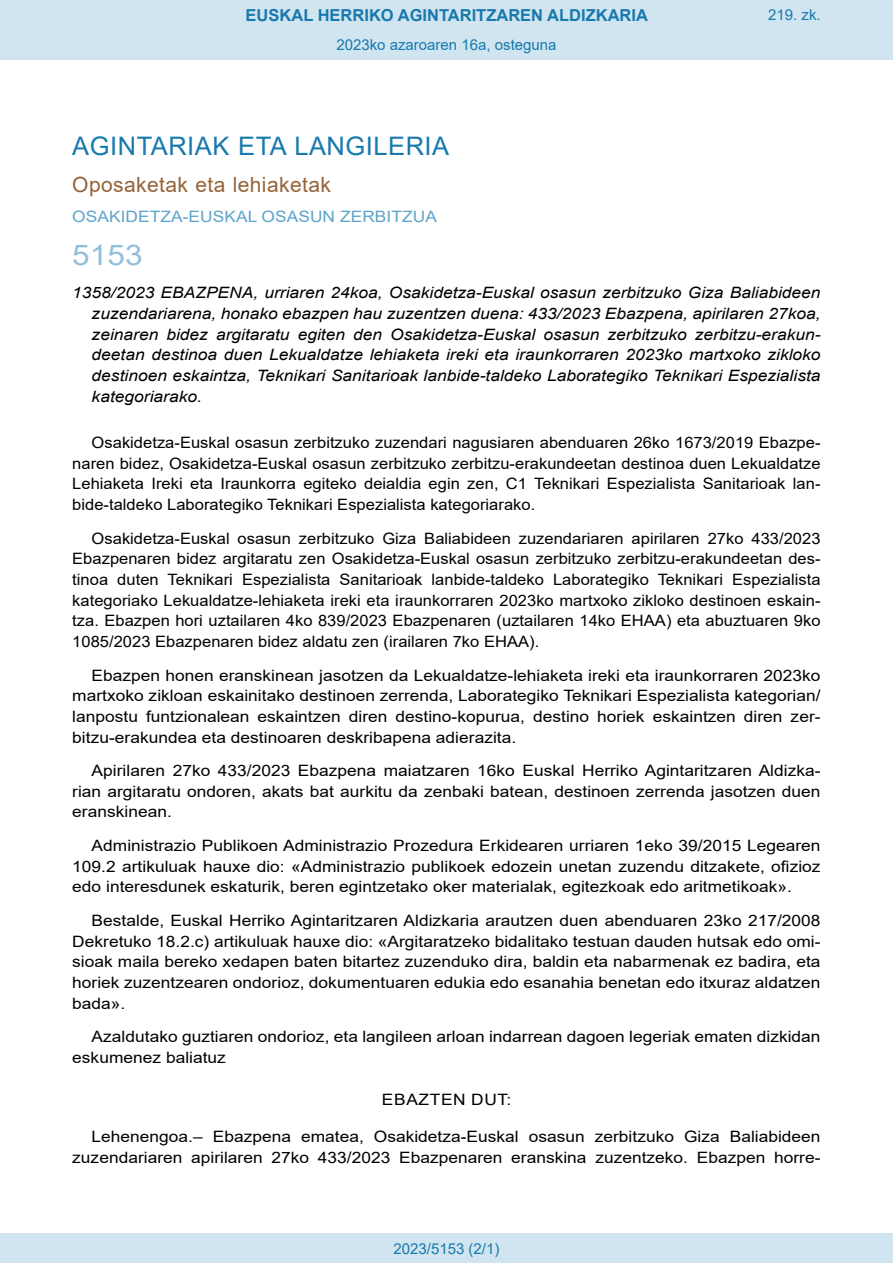
<style>
.page{position:relative;width:893px;height:1263px;background:#fff}
.page>*{position:absolute;margin:0;border:0;box-sizing:border-box;transform-origin:0 0}
.BOPVOrden{font:28.5px "Arial";color:#90c0db;scale:1.11 1}
.BOPVSeccion{font:25.5px "Arial";letter-spacing:.02em;color:#1879ad}
.BOPVSubseccion{font:21px "Arial";letter-spacing:.02em;color:#956338}
.t1{font:700 16.5px "Arial";color:#1879ad}
.BOPVDetalle{font:15.6px/20.7px "Arial";color:#000;text-align:justify;scale:1.11 1}
.BOPVDetalle-2{font:15.6px/20.7px "Arial";color:#000;text-align:justify;scale:1.05 1}
.BOPVTitulo{font:italic 15.6px/20.7px "Arial";color:#000;text-align:justify;scale:1.11 1}
.BOPVOrganismo{font:15.6px "Arial";letter-spacing:.005em;color:#5ea4ca;scale:1.11 1}
.BOPVClave{font:15.6px "Arial";letter-spacing:.035em;color:#000;scale:1.11 1}
.Paginacion_Centro{font:15px "Arial";color:#1879ad}
</style>
<div class="page">
<div style="left:0;top:0;width:893px;height:60px;background:#d0e5f0"></div>
<div style="left:0;top:1233px;width:893px;height:30px;background:#d0e5f0"></div>
<p class="t1" style="left:246px;top:3px;width:404px">EUSKAL HERRIKO AGINTARITZAREN ALDIZKARIA</p>
<p class="Paginacion_Centro" style="left:336px;top:35px;width:222px">2023ko azaroaren 16a, osteguna</p>
<p class="Paginacion_Centro" style="left:768px;top:5px;width:54px">219. zk.</p>
<p class="BOPVSeccion" style="left:72px;top:128px;width:378px">AGINTARIAK ETA LANGILERIA</p>
<p class="BOPVSubseccion" style="left:72px;top:170px;width:260px">Oposaketak eta lehiaketak</p>
<p class="BOPVOrganismo" style="left:72px;top:206px;width:330px">OSAKIDETZA-EUSKAL OSASUN ZERBITZUA</p>
<p class="BOPVOrden" style="left:72px;top:235px;width:65px">5153</p>
<p class="BOPVTitulo" style="left:92px;top:283px;width:658px;text-indent:-19px">1358/2023 EBAZPENA, urriaren 24koa, Osakidetza-Euskal osasun zerbitzuko Giza Baliabideen zuzendariarena, honako ebazpen hau zuzentzen duena: 433/2023 Ebazpena, apirilaren 27koa, zeinaren bidez argitaratu egiten den Osakidetza-Euskal osasun zerbitzuko zerbitzu-erakun&shy;deetan destinoa duen Lekualdatze lehiaketa ireki eta iraunkorraren 2023ko martxoko zikloko destinoen eskaintza, Teknikari Sanitarioak lanbide-taldeko Laborategiko Teknikari Espezialista kategoriarako.</p>
<p class="BOPVDetalle-2" style="left:72px;top:432px;width:714px;text-indent:19px">Osakidetza-Euskal osasun zerbitzuko zuzendari nagusiaren abenduaren 26ko 1673/2019 Ebazpe&shy;naren bidez, Osakidetza-Euskal osasun zerbitzuko zerbitzu-erakundeetan destinoa duen Lekualdatze Lehiaketa Ireki eta Iraunkorra egiteko deialdia egin zen, C1 Teknikari Espezialista Sanitarioak lan&shy;bide-taldeko Laborategiko Teknikari Espezialista kategoriarako.</p>
<p class="BOPVDetalle-2" style="left:72px;top:528px;width:714px;text-indent:19px">Osakidetza-Euskal osasun zerbitzuko Giza Baliabideen zuzendariaren apirilaren 27ko 433/2023<br>Ebazpenaren bidez argitaratu zen Osakidetza-Euskal osasun zerbitzuko zerbitzu-erakundeetan des&shy;tinoa duten Teknikari Espezialista Sanitarioak lanbide-taldeko Laborategiko Teknikari Espezialista kategoriako Lekualdatze-lehiaketa ireki eta iraunkorraren 2023ko martxoko zikloko destinoen eskain&shy;tza. Ebazpen hori uztailaren 4ko 839/2023 Ebazpenaren (uztailaren 14ko EHAA) eta abuztuaren 9ko 1085/2023 Ebazpenaren bidez aldatu zen (irailaren 7ko EHAA).</p>
<p class="BOPVDetalle" style="left:72px;top:665px;width:676px;text-indent:19px">Ebazpen honen eranskinean jasotzen da Lekualdatze-lehiaketa ireki eta iraunkorraren 2023ko martxoko zikloan eskainitako destinoen zerrenda, Laborategiko Teknikari Espezialista kategorian/ lanpostu funtzionalean eskaintzen diren destino-kopurua, destino horiek eskaintzen diren zer&shy;bitzu-erakundea eta destinoaren deskribapena adierazita.</p>
<p class="BOPVDetalle" style="left:72px;top:760px;width:676px;text-indent:19px">Apirilaren 27ko 433/2023 Ebazpena maiatzaren 16ko Euskal Herriko Agintaritzaren Aldizka&shy;rian argitaratu ondoren, akats bat aurkitu da zenbaki batean, destinoen zerrenda jasotzen duen eranskinean.</p>
<p class="BOPVDetalle" style="left:72px;top:835px;width:676px;text-indent:19px">Administrazio Publikoen Administrazio Prozedura Erkidearen urriaren 1eko 39/2015 Legearen 109.2 artikuluak hauxe dio: «Administrazio publikoek edozein unetan zuzendu ditzakete, ofizioz edo interesdunek eskaturik, beren egintzetako oker materialak, egitezkoak edo aritmetikoak».</p>
<p class="BOPVDetalle" style="left:72px;top:910px;width:676px;text-indent:19px">Bestalde, Euskal Herriko Agintaritzaren Aldizkaria arautzen duen abenduaren 23ko 217/2008<br>Dekretuko 18.2.c) artikuluak hauxe dio: «Argitaratzeko bidalitako testuan dauden hutsak edo omi&shy;sioak maila bereko xedapen baten bitartez zuzenduko dira, baldin eta nabarmenak ez badira, eta horiek zuzentzearen ondorioz, dokumentuaren edukia edo esanahia benetan edo itxuraz aldatzen bada».</p>
<p class="BOPVDetalle" style="left:72px;top:1026px;width:676px;text-indent:19px">Azaldutako guztiaren ondorioz, eta langileen arloan indarrean dagoen legeriak ematen dizkidan eskumenez baliatuz</p>
<p class="BOPVClave" style="left:382px;top:1088px;width:118px">EBAZTEN DUT:</p>
<p class="BOPVDetalle" style="left:72px;top:1126px;width:676px;text-align:right">Lehenengoa.– Ebazpena ematea, Osakidetza-Euskal osasun zerbitzuko Giza Baliabideen zuzendariaren apirilaren 27ko 433/2023 Ebazpenaren eranskina zuzentzeko. Ebazpen horre-</p>
<p class="Paginacion_Centro" style="left:393px;top:1238px;width:107px">2023/5153 (2/1)</p>
</div>
